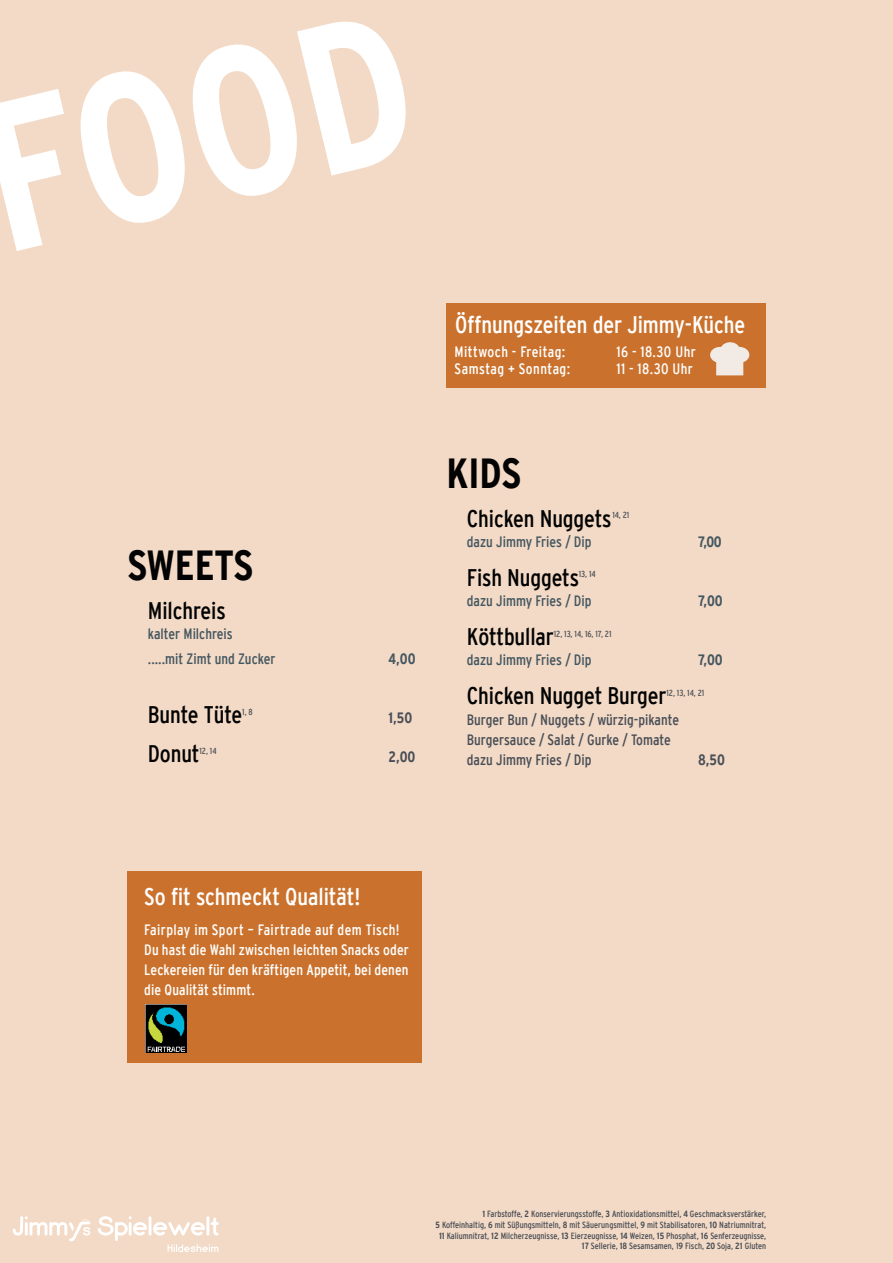
<style>
.page{position:relative;width:893px;height:1263px;background:#f3dac6}
.page>*{position:absolute;margin:0;border:0;box-sizing:border-box;transform-origin:0 0}
.t1{font:700 condensed 211.65px "Interstate";color:#fff}
.t2{font:700 condensed 42px "Interstate";color:#030303}
.t3{font:condensed 24px "Interstate";letter-spacing:-.005em;color:#030303}
.t4{font:condensed 24px "Interstate";letter-spacing:-.005em;color:#fff}
.t5{font:condensed 15px/20.2px "Interstate";letter-spacing:.01em;color:#fff}
.t6{font:condensed 15px/24.5px "Interstate";color:#445760}
.t7{font:condensed 15px/20.2px "Interstate";color:#4a4f57}
.t8{font:700 condensed 15px "Interstate";color:#445760}
.t9{font:condensed 15px "Interstate";letter-spacing:.03em;color:#fff}
.t10{font:700 condensed 15px "Interstate";color:#4a4f57}
.t11{font:condensed 9px/10.8px "Interstate";color:#4a4f57;text-align:right}
.t12{font:condensed 8.7px "Interstate";color:#4a4f57}
.s1{font-weight:700}
</style>
<div class="page">
<div style="left:127px;top:871px;width:295px;height:191px;background:#ca722d"></div>
<img style="left:146px;top:1005px;width:40px;height:48px">
<div style="left:446px;top:303px;width:320px;height:84px;background:#ca722d"></div>
<svg style="left:710px;top:342px;width:39px;height:33px"></svg>
<svg style="left:13px;top:1216px;width:77px;height:25px"></svg>
<svg style="left:98px;top:1216px;width:121px;height:36px"></svg>
<h1 class="t1" style="left:-31px;top:106px;width:437px;rotate:-13deg">FOOD</h1>
<h3 class="t4" style="left:455px;top:312px;width:292px">Öffnungszeiten der Jimmy-Küche</h3>
<h3 class="t5" style="left:455px;top:342px;width:112px">Mittwoch - Freitag:</h3>
<h3 class="t5" style="left:617px;top:342px;width:81px">16 - 18.30 Uhr</h3>
<h3 class="t9" style="left:455px;top:361px;width:117px">Samstag + Sonntag:</h3>
<h3 class="t5" style="left:617px;top:359px;width:78px">11 - 18.30 Uhr</h3>
<h2 class="t2" style="left:127px;top:550px;width:127px">SWEETS</h2>
<h3 class="t3" style="left:148px;top:598px;width:79px">Milchreis</h3>
<h3 class="t6" style="left:148px;top:622px;width:129px">kalter Milchreis<br>.....mit Zimt und Zucker</h3>
<h3 class="t3" style="left:148px;top:702px;width:96px">Bunte Tüte</h3>
<p class="t12" style="left:242px;top:707px;width:12px">1, 8</p>
<h3 class="t3" style="left:148px;top:741px;width:53px">Donut</h3>
<p class="t12" style="left:199px;top:746px;width:19px">12, 14</p>
<h3 class="t8" style="left:388px;top:653px;width:29px">4,00</h3>
<h3 class="t10" style="left:388px;top:712px;width:25px">1,50</h3>
<h3 class="t10" style="left:388px;top:751px;width:29px">2,00</h3>
<h2 class="t2" style="left:446px;top:458px;width:76px">KIDS</h2>
<h3 class="t3" style="left:467px;top:506px;width:146px">Chicken Nuggets</h3>
<p class="t12" style="left:612px;top:511px;width:18px">14, 21</p>
<h3 class="t6" style="left:467px;top:529px;width:126px">dazu Jimmy Fries / Dip</h3>
<h3 class="t8" style="left:698px;top:536px;width:25px">7,00</h3>
<h3 class="t3" style="left:467px;top:565px;width:114px">Fish Nuggets</h3>
<p class="t12" style="left:579px;top:570px;width:18px">13, 14</p>
<h3 class="t6" style="left:467px;top:589px;width:126px">dazu Jimmy Fries / Dip</h3>
<h3 class="t8" style="left:698px;top:595px;width:26px">7,00</h3>
<h3 class="t3" style="left:467px;top:624px;width:89px">Köttbullar</h3>
<p class="t12" style="left:554px;top:629px;width:59px">12, 13, 14, 16, 17, 21</p>
<h3 class="t6" style="left:467px;top:648px;width:126px">dazu Jimmy Fries / Dip</h3>
<h3 class="t8" style="left:698px;top:655px;width:26px">7,00</h3>
<h3 class="t3" style="left:467px;top:683px;width:201px">Chicken Nugget Burger</h3>
<p class="t12" style="left:666px;top:688px;width:39px">12, 13, 14, 21</p>
<h3 class="t7" style="left:467px;top:709px;width:214px">Burger Bun / Nuggets / würzig-pikante<br>Burgersauce / Salat / Gurke / Tomate dazu Jimmy Fries / Dip</h3>
<h3 class="t10" style="left:698px;top:754px;width:28px">8,50</h3>
<h3 class="t4" style="left:144px;top:883px;width:218px">So fit schmeckt Qualität!</h3>
<h3 class="t5" style="left:144px;top:919px;width:266px">Fairplay im Sport – Fairtrade auf dem Tisch!<br>Du hast die Wahl zwischen leichten Snacks oder Leckereien für den kräftigen Appetit, bei denen die Qualität stimmt.</h3>
<p class="t11" style="left:436px;top:1208px;width:332px"><span class="s1">1</span> Farbstoffe, <span class="s1">2</span> Konservierungsstoffe, <span class="s1">3</span> Antioxidationsmittel, <span class="s1">4</span> Geschmacksverstärker,<br><span class="s1">5</span> Koffeinhaltig, <span class="s1">6</span> mit Süßungsmitteln, <span class="s1">8</span> mit Säuerungsmittel, <span class="s1">9</span> mit Stabilisatoren, <span class="s1">10</span> Natriumnitrat, <span class="s1">11</span> Kaliumnitrat, <span class="s1">12</span> Milcherzeugnisse, <span class="s1">13</span> Eierzeugnisse, <span class="s1">14</span> Weizen, <span class="s1">15</span> Phosphat, <span class="s1">16</span> Senferzeugnisse, <span class="s1">17</span> Sellerie, <span class="s1">18</span> Sesamsamen, 1<span class="s1">9</span> Fisch, <span class="s1">20</span> Soja, <span class="s1">21</span> Gluten</p>
</div>
